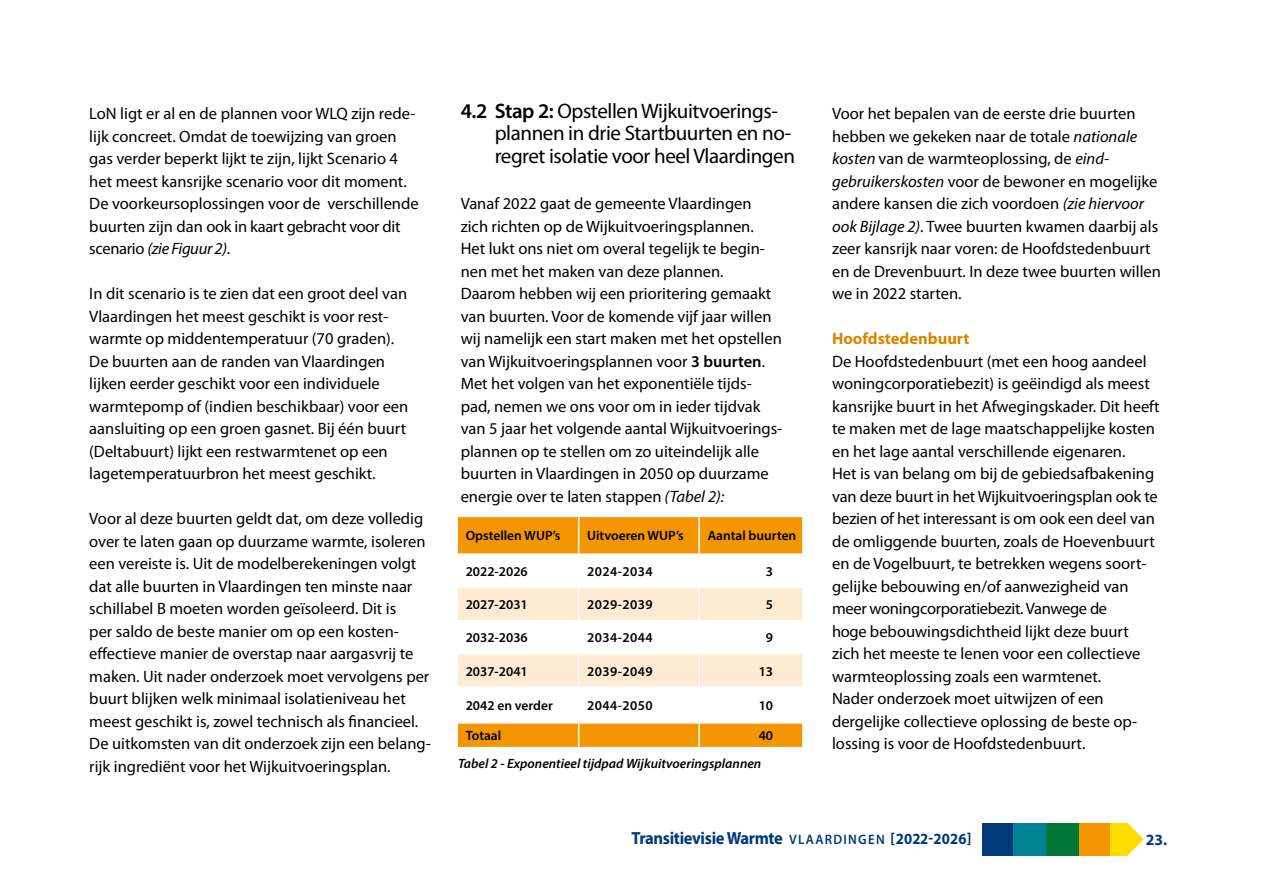
<style>
.page{position:relative;width:1263px;height:893px;background:#fff}
.page>*{position:absolute;margin:0;border:0;box-sizing:border-box;transform-origin:0 0}
.H3_-_Paragraafkoppen{font:21px/22.5px "Myriad Pro";letter-spacing:-.02em;color:#000}
.t1{font:700 17.55px "Myriad Pro";letter-spacing:-.02em;color:#003a78;scale:.94 1}
.P_-_bodytekst{font:16.5px/22.5px "Myriad Pro";color:#000}
.subkoppen_bold_oranj{font:700 16.5px "Myriad Pro";color:#d88700}
.t2{font:700 15.6px "Myriad Pro";color:#003a78}
.t3{font:600 13.5px "Myriad Pro";color:#000}
.t4{font:italic 600 13.5px "Myriad Pro";color:#000}
.t5{font:600 13.5px "Myriad Pro";letter-spacing:.03em;color:#000}
.s1{font-style:italic}
.s2{font-weight:600}
.s3{font-weight:600;font-size:13.65px}
.s4{font-size:15.6px}
</style>
<div class="page">
<div style="left:982px;top:823px;width:33px;height:33px;background:#003a78"></div>
<div style="left:1013px;top:823px;width:33px;height:33px;background:#008295"></div>
<div style="left:1046px;top:823px;width:33px;height:33px;background:#007735"></div>
<div style="left:1079px;top:823px;width:33px;height:33px;background:#f49600"></div>
<svg style="left:1128px;top:823px;width:16px;height:32px"></svg>
<div style="left:1110px;top:823px;width:18px;height:33px;background:#fd0"></div>
<div style="left:458px;top:517px;width:344px;height:36px;background:#f49600"></div>
<hr style="left:578px;top:517px;width:1px;height:36px;background:#fff">
<hr style="left:698px;top:517px;width:2px;height:36px;background:#fff">
<svg style="left:457px;top:588px;width:346px;height:159px"></svg>
<hr style="left:699px;top:722px;width:105px;height:2px;background:#fff">
<hr style="left:698px;top:724px;width:2px;height:23px;background:#fff">
<hr style="left:802px;top:724px;width:2px;height:23px;background:#fff">
<p class="P_-_bodytekst" style="left:89px;top:102px;width:331px">LoN ligt er al en de plannen voor WLQ zijn rede&shy;lijk concreet. Omdat de toewijzing van groen gas verder beperkt lijkt te zijn, lijkt Scenario 4 het meest kansrijke scenario voor dit moment.<br>De voorkeursoplossingen voor de verschillende buurten zijn dan ook in kaart gebracht voor dit scenario <span class="s1">(zie Figuur 2)</span>.</p>
<p class="P_-_bodytekst" style="left:89px;top:282px;width:321px">In dit scenario is te zien dat een groot deel van Vlaardingen het meest geschikt is voor rest&shy;warmte op middentemperatuur (70 graden).<br>De buurten aan de randen van Vlaardingen lijken eerder geschikt voor een individuele warmtepomp of (indien beschikbaar) voor een aansluiting op een groen gasnet. Bij één buurt (Deltabuurt) lijkt een restwarmtenet op een lagetemperatuurbron het meest geschikt.</p>
<p class="P_-_bodytekst" style="left:89px;top:507px;width:343px">Voor al deze buurten geldt dat, om deze volledig over te laten gaan op duurzame warmte, isoleren een vereiste is. Uit de modelberekeningen volgt dat alle buurten in Vlaardingen ten minste naar schillabel B moeten worden geïsoleerd. Dit is<br>per saldo de beste manier om op een kosten&shy;effectieve manier de overstap naar aargasvrij te maken. Uit nader onderzoek moet vervolgens per buurt blijken welk minimaal isolatieniveau het meest geschikt is, zowel technisch als financieel.<br>De uitkomsten van dit onderzoek zijn een belang&shy;rijk ingrediënt voor het Wijkuitvoeringsplan.</p>
<h3 class="H3_-_Paragraafkoppen" style="left:495px;top:99px;width:302px;text-indent:-34px"><span class="s2">4.2 Stap 2:</span> Opstellen Wijkuitvoerings&shy;plannen in drie Startbuurten en no&shy;regret isolatie voor heel Vlaardingen</h3>
<p class="P_-_bodytekst" style="left:461px;top:192px;width:323px">Vanaf 2022 gaat de gemeente Vlaardingen zich richten op de Wijkuitvoeringsplannen.<br>Het lukt ons niet om overal tegelijk te begin&shy;nen met het maken van deze plannen.<br>Daarom hebben wij een prioritering gemaakt van buurten. Voor de komende vijf jaar willen wij namelijk een start maken met het opstellen van Wijkuitvoeringsplannen voor <span class="s2">3 buurten</span>.</p>
<p class="P_-_bodytekst" style="left:461px;top:372px;width:319px">Met het volgen van het exponentiële tijds&shy;pad, nemen we ons voor om in ieder tijdvak van 5 jaar het volgende aantal Wijkuitvoerings---- plannen op te stellen om zo uiteindelijk alle buurten in Vlaardingen in 2050 op duurzame energie over te laten stappen <span class="s1">(Tabel 2):</span></p>
<p class="t3" style="left:466px;top:527px;width:96px">Opstellen WUP’s</p>
<p class="t3" style="left:587px;top:527px;width:98px">Uitvoeren WUP’s</p>
<p class="t3" style="left:708px;top:527px;width:90px">Aantal buurten</p>
<p class="t3" style="left:466px;top:563px;width:64px">2022-2026</p>
<p class="t5" style="left:587px;top:563px;width:67px">2024-2034</p>
<p class="t3" style="left:766px;top:563px;width:9px">3</p>
<p class="t3" style="left:466px;top:596px;width:64px">2027-2031</p>
<p class="t5" style="left:587px;top:596px;width:67px">2029-2039</p>
<p class="t3" style="left:766px;top:596px;width:9px">5</p>
<p class="t3" style="left:466px;top:629px;width:64px">2032-2036</p>
<p class="t5" style="left:587px;top:629px;width:67px">2034-2044</p>
<p class="t3" style="left:766px;top:629px;width:9px">9</p>
<p class="t3" style="left:466px;top:662px;width:64px">2037-2041</p>
<p class="t5" style="left:587px;top:662px;width:67px">2039-2049</p>
<p class="t3" style="left:759px;top:662px;width:16px">13</p>
<p class="t3" style="left:466px;top:697px;width:89px">2042 en verder</p>
<p class="t5" style="left:587px;top:697px;width:67px">2044-2050</p>
<p class="t3" style="left:759px;top:697px;width:16px">10</p>
<p class="t3" style="left:466px;top:727px;width:37px">Totaal</p>
<p class="t3" style="left:759px;top:727px;width:16px">40</p>
<p class="t4" style="left:458px;top:755px;width:305px">Tabel 2 - Exponentieel tijdpad Wijkuitvoeringsplannen</p>
<p class="P_-_bodytekst" style="left:832px;top:102px;width:330px">Voor het bepalen van de eerste drie buurten hebben we gekeken naar de totale <span class="s1">nationale kosten</span> van de warmteoplossing, de <span class="s1">eind&shy;gebruikerskosten</span> voor de bewoner en mogelijke andere kansen die zich voordoen <span class="s1">(zie hiervoor ook Bijlage 2)</span>. Twee buurten kwamen daarbij als zeer kansrijk naar voren: de Hoofdstedenbuurt en de Drevenbuurt. In deze twee buurten willen we in 2022 starten.</p>
<h4 class="subkoppen_bold_oranj" style="left:832px;top:328px;width:139px">Hoofdstedenbuurt</h4>
<p class="P_-_bodytekst" style="left:832px;top:350px;width:329px">De Hoofdstedenbuurt (met een hoog aandeel woningcorporatiebezit) is geëindigd als meest kansrijke buurt in het Afwegingskader. Dit heeft te maken met de lage maatschappelijke kosten en het lage aantal verschillende eigenaren.<br>Het is van belang om bij de gebiedsafbakening van deze buurt in het Wijkuitvoeringsplan ook te bezien of het interessant is om ook een deel van de omliggende buurten, zoals de Hoevenbuurt en de Vogelbuurt, te betrekken wegens soort--- gelijke bebouwing en/of aanwezigheid van meer woningcorporatiebezit. Vanwege de<br>hoge bebouwingsdichtheid lijkt deze buurt zich het meeste te lenen voor een collectieve warmteoplossing zoals een warmtenet.<br>Nader onderzoek moet uitwijzen of een dergelijke collectieve oplossing de beste op-- lossing is voor de Hoofdstedenbuurt.</p>
<p class="t1" style="left:631px;top:827px;width:363px">Transitievisie Warmte <span class="s3">VLAARDINGEN</span> <span class="s4">[2022-2026]</span></p>
<p class="t2" style="left:1146px;top:830px;width:23px">23.</p>
</div>
